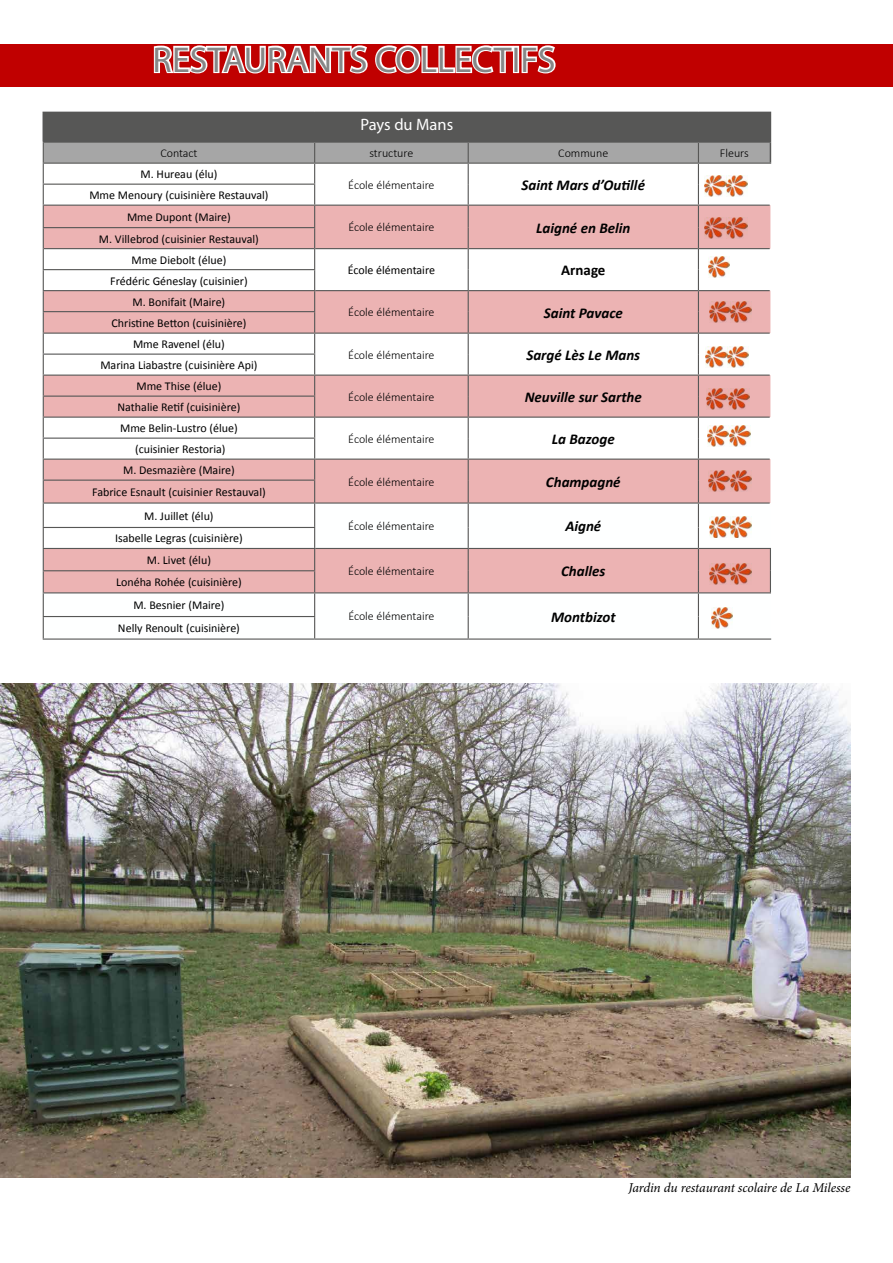
<style>
.page{position:relative;width:893px;height:1263px;background:#fff}
.page>*{position:absolute;margin:0;border:0;box-sizing:border-box;transform-origin:0 0}
.t1{font:36px "Myriad Pro";color:#878787}
.t2{font:16.5px "Myriad Pro";color:#fff}
.t3{font:italic 700 15px "Calibri";color:#000}
.t4{font:700 15px "Calibri";color:#000}
.t5{font:italic 13.5px "Minion Pro";letter-spacing:-.015em;color:#000}
.t6{font:12px/21px "Calibri";color:#000;text-align:center}
.t7{font:300 12px "Calibri";color:#000}
</style>
<div class="page">
<hr style="left:43px;top:638px;width:272px;height:2px;background:#575756">
<hr style="left:315px;top:638px;width:153px;height:2px;background:#575756">
<hr style="left:468px;top:638px;width:230px;height:2px;background:#575756">
<hr style="left:698px;top:638px;width:73px;height:2px;background:#575756">
<hr style="left:43px;top:112px;width:272px;height:1px;background:#575756">
<hr style="left:315px;top:112px;width:153px;height:1px;background:#575756">
<hr style="left:468px;top:112px;width:230px;height:1px;background:#575756">
<hr style="left:698px;top:112px;width:73px;height:1px;background:#575756">
<svg style="left:43px;top:113px;width:728px;height:525px"></svg>
<hr style="left:43px;top:502px;width:272px;height:2px;background:#575756">
<img style="left:705px;top:176px;width:42px;height:21px">
<img style="left:705px;top:217px;width:42px;height:21px">
<div style="left:0;top:45px;width:893px;height:42px;background:#c00000"></div>
<svg style="left:152px;top:44px;width:405px;height:30px"></svg>
<img style="left:0;top:684px;width:850px;height:494px">
<img style="left:708px;top:256px;width:22px;height:21px">
<img style="left:706px;top:346px;width:43px;height:21px">
<img style="left:706px;top:388px;width:44px;height:21px">
<img style="left:707px;top:425px;width:21px;height:21px">
<img style="left:730px;top:425px;width:21px;height:21px">
<img style="left:708px;top:470px;width:21px;height:21px">
<img style="left:731px;top:470px;width:21px;height:21px">
<img style="left:709px;top:517px;width:43px;height:21px">
<img style="left:709px;top:564px;width:43px;height:21px">
<img style="left:709px;top:302px;width:43px;height:21px">
<img style="left:712px;top:608px;width:21px;height:21px">
<h1 class="t1" style="left:153px;top:37px;width:404px">RESTAURANTS COLLECTIFS</h1>
<h2 class="t2" style="left:360px;top:114px;width:94px">Pays du Mans</h2>
<p class="t7" style="left:160px;top:146px;width:39px">Contact</p>
<p class="t7" style="left:369px;top:146px;width:45px">structure</p>
<p class="t7" style="left:558px;top:146px;width:52px">Commune</p>
<p class="t7" style="left:720px;top:146px;width:30px">Fleurs</p>
<p class="t6" style="left:141px;top:164px;width:78px">M. Hureau (élu)</p>
<p class="t7" style="left:348px;top:177px;width:88px">École élémentaire</p>
<p class="t3" style="left:522px;top:175px;width:125px">Saint Mars d’Outillé</p>
<p class="t6" style="left:89px;top:184px;width:181px;line-height:21.8px">Mme Menoury (cuisinière Restauval)<br>Mme Dupont (Maire)</p>
<p class="t7" style="left:348px;top:220px;width:88px">École élémentaire</p>
<p class="t3" style="left:536px;top:218px;width:96px">Laigné en Belin</p>
<p class="t6" style="left:99px;top:228px;width:161px">M. Villebrod (cuisinier Restauval)<br>Mme Diebolt (élue)</p>
<p class="t6" style="left:348px;top:260px;width:89px">École élémentaire</p>
<p class="t4" style="left:561px;top:261px;width:46px">Arnage</p>
<p class="t6" style="left:110px;top:270px;width:139px">Frédéric Géneslay (cuisinier)<br>M. Bonifait (Maire)</p>
<p class="t7" style="left:348px;top:305px;width:88px">École élémentaire</p>
<p class="t3" style="left:544px;top:303px;width:81px">Saint Pavace</p>
<p class="t6" style="left:111px;top:312px;width:137px">Christine Betton (cuisinière)<br>Mme Ravenel (élu)</p>
<p class="t7" style="left:348px;top:347px;width:88px">École élémentaire</p>
<p class="t3" style="left:526px;top:345px;width:115px">Sargé Lès Le Mans</p>
<p class="t6" style="left:100px;top:355px;width:159px">Marina Liabastre (cuisinière Api)<br>Mme Thise (élue)</p>
<p class="t7" style="left:348px;top:389px;width:88px">École élémentaire</p>
<p class="t3" style="left:525px;top:387px;width:119px">Neuville sur Sarthe</p>
<p class="t6" style="left:118px;top:397px;width:124px;text-align:left">Nathalie Retif (cuisinière)<br>Mme Belin-Lustro (élue)</p>
<p class="t7" style="left:348px;top:431px;width:88px">École élémentaire</p>
<p class="t3" style="left:552px;top:429px;width:64px">La Bazoge</p>
<p class="t6" style="left:123px;top:439px;width:113px">(cuisinier Restoria)<br>M. Desmazière (Maire)</p>
<p class="t7" style="left:348px;top:474px;width:88px">École élémentaire</p>
<p class="t3" style="left:546px;top:472px;width:76px">Champagné</p>
<p class="t6" style="left:92px;top:480px;width:175px;line-height:23.7px">Fabrice Esnault (cuisinier Restauval)<br>M. Juillet (élu)</p>
<p class="t7" style="left:348px;top:519px;width:88px">École élémentaire</p>
<p class="t3" style="left:565px;top:517px;width:37px">Aigné</p>
<p class="t6" style="left:115px;top:528px;width:129px;line-height:21.6px">Isabelle Legras (cuisinière)<br>M. Livet (élu)</p>
<p class="t7" style="left:348px;top:564px;width:88px">École élémentaire</p>
<p class="t3" style="left:561px;top:562px;width:46px">Challes</p>
<p class="t6" style="left:116px;top:571px;width:127px;line-height:22.8px">Lonéha Rohée (cuisinière)<br>M. Besnier (Maire)</p>
<p class="t7" style="left:348px;top:609px;width:88px">École élémentaire</p>
<p class="t3" style="left:551px;top:607px;width:66px">Montbizot</p>
<p class="t6" style="left:118px;top:618px;width:123px">Nelly Renoult (cuisinière)</p>
<p class="t5" style="left:628px;top:1178px;width:224px">Jardin du restaurant scolaire de La Milesse</p>
</div>
